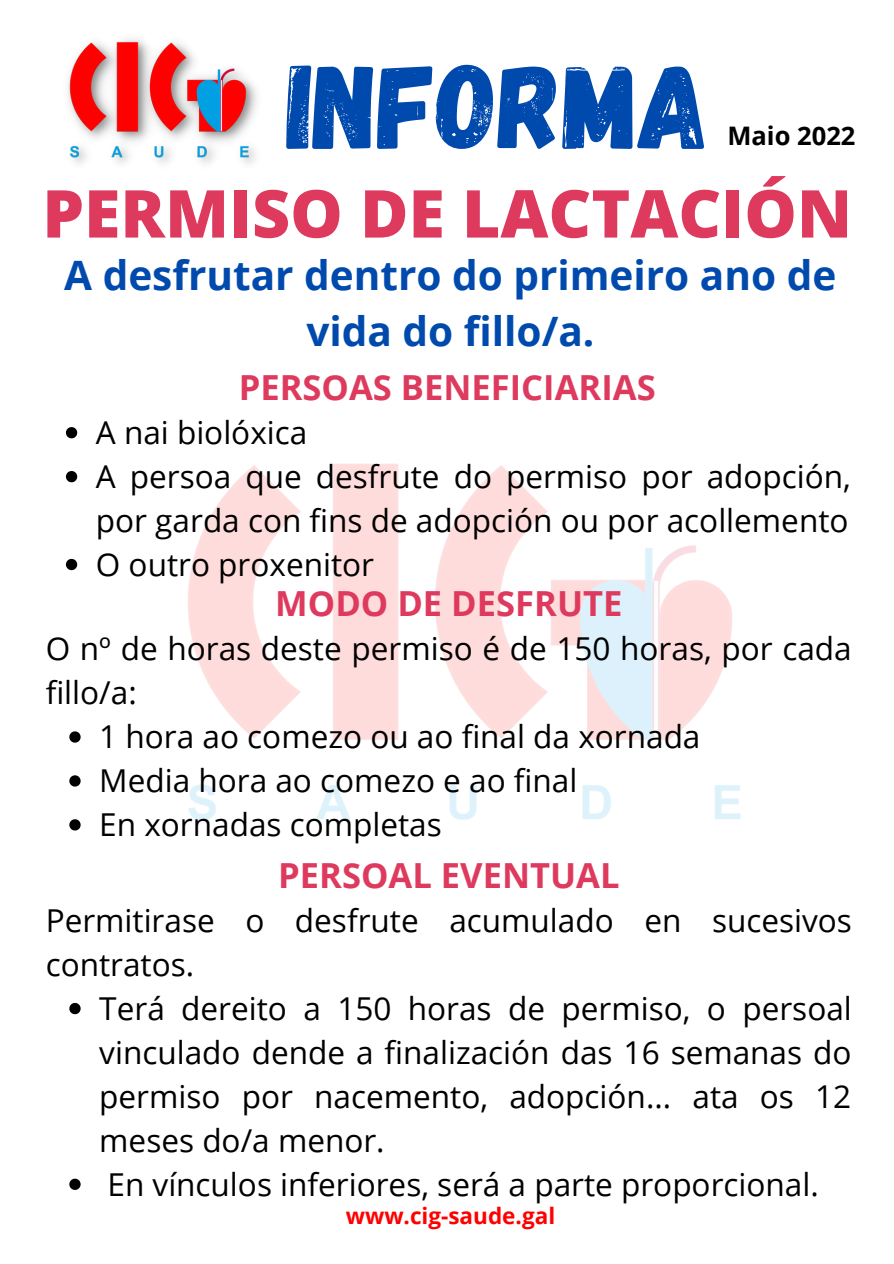
<style>
.page{position:relative;width:894px;height:1264px;background:#fff}
.page>*{position:absolute;margin:0;border:0;box-sizing:border-box;transform-origin:0 0}
.t1{font:118.95px "Gagalin";color:#004aad}
.t2{font:800 66px "Open Sans";color:#de3a5e}
.t3{font:700 40.5px/56.2px "Open Sans";color:#004aad;text-align:center}
.t4{font:700 34.5px "Open Sans";color:#de3a5e}
.t5{font:31.5px/44px "Open Sans";color:#000}
.t6{font:700 25.5px "Open Sans";color:#000}
.t7{font:700 22.5px "Open Sans";color:#f00}
</style>
<div class="page">
<img style="left:68px;top:39px;width:189px;height:125px">
<img style="left:188px;top:464px;width:553px;height:356px">
<svg style="left:66px;top:427px;width:11px;height:11px"></svg>
<svg style="left:66px;top:471px;width:11px;height:11px"></svg>
<svg style="left:66px;top:559px;width:11px;height:11px"></svg>
<svg style="left:69px;top:731px;width:12px;height:11px"></svg>
<svg style="left:69px;top:775px;width:12px;height:11px"></svg>
<svg style="left:69px;top:819px;width:12px;height:11px"></svg>
<svg style="left:69px;top:1003px;width:12px;height:11px"></svg>
<svg style="left:69px;top:1178px;width:12px;height:11px"></svg>
<p class="t1" style="left:287px;top:29px;width:424px">INFORMA</p>
<p class="t2" style="left:42px;top:167px;width:811px">PERMISO DE LACTACIÓN</p>
<p class="t6" style="left:727px;top:117px;width:129px">Maio 2022</p>
<p class="t3" style="left:64px;top:246px;width:773px">A desfrutar dentro do primeiro ano de vida do fillo/a.</p>
<p class="t4" style="left:239px;top:363px;width:418px">PERSOAS BENEFICIARIAS</p>
<p class="t5" style="left:96px;top:410px;width:213px">A nai biolóxica</p>
<p class="t5" style="left:96px;top:453px;width:756px">A persoa que desfrute do permiso por adopción, por garda con fins de adopción ou por acollemento</p>
<p class="t5" style="left:96px;top:541px;width:279px">O outro proxenitor</p>
<p class="t4" style="left:275px;top:579px;width:348px">MODO DE DESFRUTE</p>
<p class="t5" style="left:46px;top:626px;width:807px">O nº de horas deste permiso é de 150 horas, por cada fillo/a:</p>
<p class="t5" style="left:99px;top:714px;width:602px">1 hora ao comezo ou ao final da xornada</p>
<p class="t5" style="left:99px;top:758px;width:479px">Media hora ao comezo e ao final</p>
<p class="t5" style="left:99px;top:802px;width:344px">En xornadas completas</p>
<p class="t4" style="left:278px;top:851px;width:343px">PERSOAL EVENTUAL</p>
<p class="t5" style="left:46px;top:897px;width:807px">Permitirase o desfrute acumulado en sucesivos contratos.</p>
<p class="t5" style="left:99px;top:985px;width:753px;text-align:justify">Terá dereito a 150 horas de permiso, o persoal vinculado dende a finalización das 16 semanas do permiso por nacemento, adopción... ata os 12 meses do/a menor.</p>
<p class="t5" style="left:107px;top:1161px;width:712px">En vínculos inferiores, será a parte proporcional.</p>
<p class="t7" style="left:346px;top:1199px;width:211px">www.cig-saude.gal</p>
</div>
